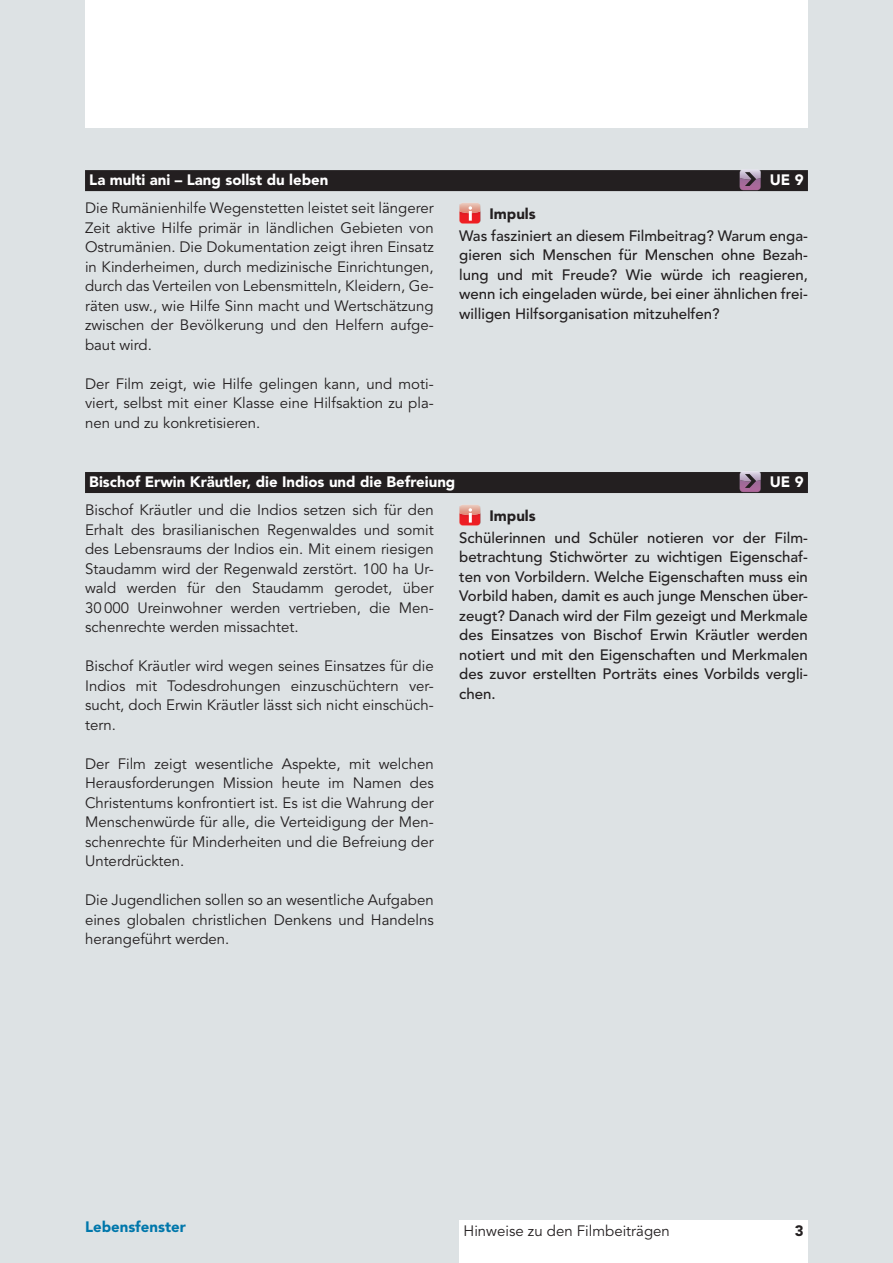
<style>
.page{position:relative;width:893px;height:1263px;background:#dde2e4}
.page>*{position:absolute;margin:0;border:0;box-sizing:border-box;transform-origin:0 0}
.t1{font:15px/19.5px "Avenir";color:#231f20;text-align:justify}
.Impuls{font:500 15px/19.5px "Avenir";color:#231f20;text-align:justify}
.Titel{font:900 15px "Avenir";color:#fff}
.t2{font:900 15px "Avenir";color:#0077ab}
.Titel-2{font:900 15px "Avenir";color:#231f20}
</style>
<div class="page">
<div style="left:85px;top:0;width:723px;height:128px;background:#fff"></div>
<div style="left:459px;top:1220px;width:349px;height:43px;background:#fff"></div>
<div style="left:85px;top:170px;width:723px;height:21px;background:#231f20"></div>
<svg style="left:740px;top:170px;width:21px;height:20px"></svg>
<svg style="left:459px;top:203px;width:21px;height:21px"></svg>
<div style="left:85px;top:472px;width:723px;height:21px;background:#231f20"></div>
<svg style="left:740px;top:472px;width:21px;height:20px"></svg>
<svg style="left:459px;top:505px;width:21px;height:21px"></svg>
<p class="Titel" style="left:89px;top:171px;width:241px">La multi ani – Lang sollst du leben</p>
<p class="Titel" style="left:770px;top:171px;width:35px">UE 9</p>
<p class="Titel-2" style="left:489px;top:205px;width:48px">Impuls</p>
<p class="Impuls" style="left:459px;top:226px;width:350px">Was fasziniert an diesem Filmbeitrag? Warum enga&shy;gieren sich Menschen für Menschen ohne Bezah&shy;lung und mit Freude? Wie würde ich reagieren, wenn ich eingeladen würde, bei einer ähnlichen frei&shy;willigen Hilfsorganisation mitzuhelfen?</p>
<p class="t1" style="left:85px;top:199px;width:350px">Die Rumänienhilfe Wegenstetten leistet seit längerer Zeit aktive Hilfe primär in ländlichen Gebieten von Ostrumänien. Die Dokumentation zeigt ihren Einsatz in Kinderheimen, durch medizinische Einrichtungen, durch das Verteilen von Lebensmitteln, Kleidern, Ge&shy;räten usw., wie Hilfe Sinn macht und Wertschätzung zwischen der Bevölkerung und den Helfern aufge&shy;baut wird.</p>
<p class="t1" style="left:85px;top:374px;width:350px">Der Film zeigt, wie Hilfe gelingen kann, und moti&shy;viert, selbst mit einer Klasse eine Hilfsaktion zu pla&shy;nen und zu konkretisieren.</p>
<p class="Titel" style="left:89px;top:473px;width:368px">Bischof Erwin Kräutler, die Indios und die Befreiung</p>
<p class="Titel" style="left:770px;top:473px;width:35px">UE 9</p>
<p class="Titel-2" style="left:489px;top:507px;width:48px">Impuls</p>
<p class="Impuls" style="left:459px;top:528px;width:350px">Schülerinnen und Schüler notieren vor der Film&shy;betrachtung Stichwörter zu wichtigen Eigenschaf&shy;ten von Vorbildern. Welche Eigenschaften muss ein Vorbild haben, damit es auch junge Menschen über&shy;zeugt? Danach wird der Film gezeigt und Merkmale des Einsatzes von Bischof Erwin Kräutler werden notiert und mit den Eigenschaften und Merkmalen des zuvor erstellten Porträts eines Vorbilds vergli&shy;chen.</p>
<p class="t1" style="left:85px;top:501px;width:350px">Bischof Kräutler und die Indios setzen sich für den Erhalt des brasilianischen Regenwaldes und somit des Lebensraums der Indios ein. Mit einem riesigen Staudamm wird der Regenwald zerstört. 100 ha Ur&shy;wald werden für den Staudamm gerodet, über 30 000 Ureinwohner werden vertrieben, die Men&shy;schenrechte werden missachtet.</p>
<p class="t1" style="left:85px;top:657px;width:350px">Bischof Kräutler wird wegen seines Einsatzes für die Indios mit Todesdrohungen einzuschüchtern ver&shy;sucht, doch Erwin Kräutler lässt sich nicht einschüch&shy;tern.</p>
<p class="t1" style="left:85px;top:754px;width:350px">Der Film zeigt wesentliche Aspekte, mit welchen Herausforderungen Mission heute im Namen des Christentums konfrontiert ist. Es ist die Wahrung der Menschenwürde für alle, die Verteidigung der Men&shy;schenrechte für Minderheiten und die Befreiung der Unterdrückten.</p>
<p class="t1" style="left:85px;top:891px;width:350px">Die Jugendlichen sollen so an wesentliche Aufgaben eines globalen christlichen Denkens und Handelns herangeführt werden.</p>
<p class="t2" style="left:85px;top:1217px;width:102px">Lebensfenster</p>
<p class="t1" style="left:463px;top:1222px;width:208px">Hinweise zu den Filmbeiträgen</p>
<p class="Titel-2" style="left:795px;top:1222px;width:10px">3</p>
</div>
